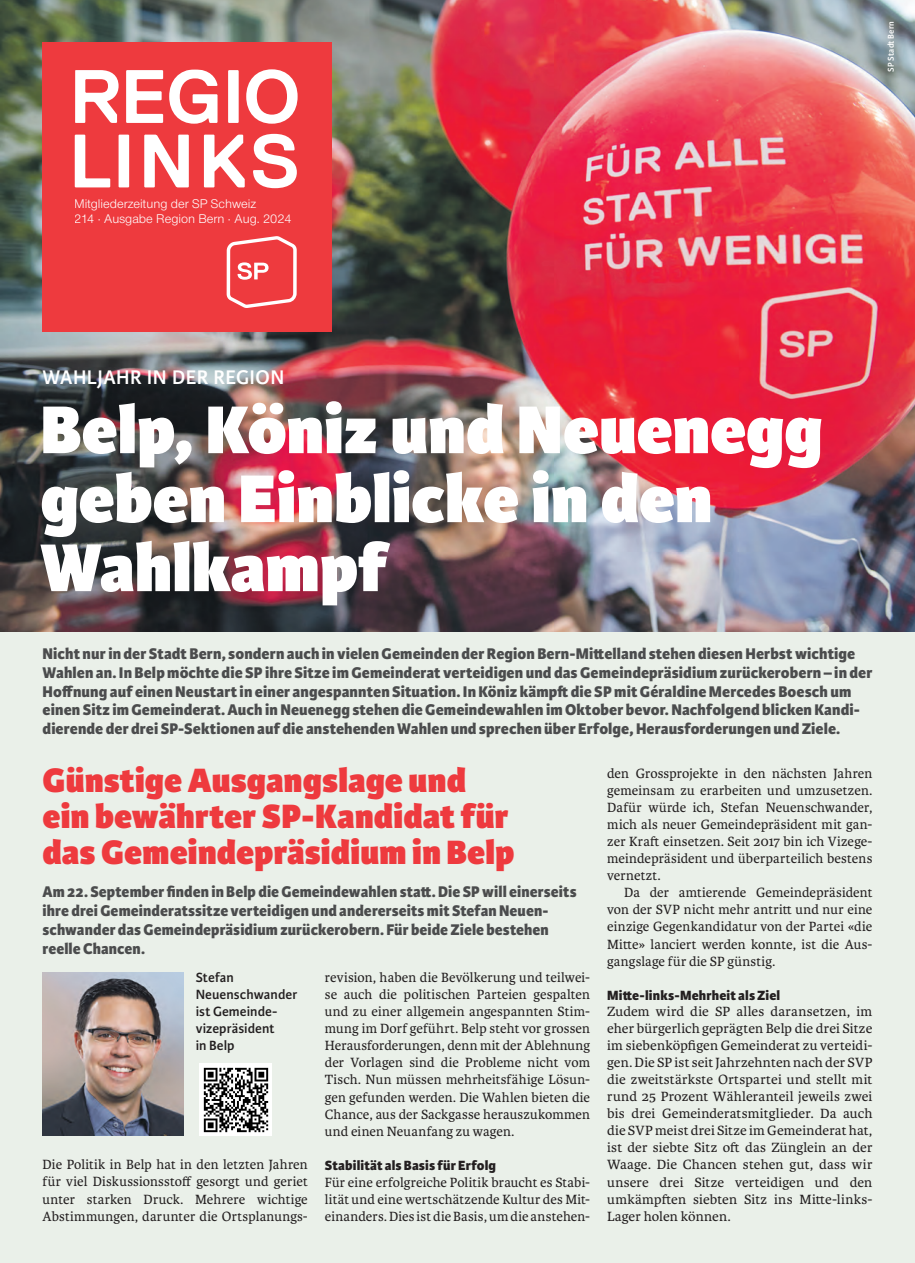
<style>
.page{position:relative;width:915px;height:1263px;background:#fff}
.page>*{position:absolute;margin:0;border:0;box-sizing:border-box;transform-origin:0 0}
.t1{font:800 72px/69px "Karmina Sans";color:#fff}
.t2{font:800 36px/36px "Karmina Sans";letter-spacing:.005em;color:#ee3a3e}
.t3{font:600 21px "Karmina Sans";letter-spacing:.02em;color:#fff}
.t4{font:800 16.5px/18.8px "Karmina Sans";letter-spacing:.005em;color:#4b4c4d}
.t5{font:14.25px/17px "Karmina";letter-spacing:.01em;color:#231f20;text-align:justify}
.t6{font:800 14.25px "Karmina Sans";letter-spacing:.01em;color:#231f20}
.t7{font:600 14.25px/17px "Karmina Sans";letter-spacing:.005em;color:#231f20}
.t8{font:13.05px/15.6px "Nimbus San Nov";color:#fff}
.t9{font:600 9px "Karmina Sans";letter-spacing:.025em;color:#fff}
</style>
<div class="page">
<div style="left:0;top:0;width:914px;height:1263px;background:#eaf0e9"></div>
<img style="left:0;top:0;width:914px;height:631px">
<div style="left:43px;top:43px;width:289px;height:289px;background:#ee3a3e"></div>
<svg style="left:226px;top:236px;width:70px;height:72px"></svg>
<svg style="left:75px;top:70px;width:43px;height:53px"></svg>
<svg style="left:126px;top:70px;width:37px;height:53px"></svg>
<svg style="left:169px;top:69px;width:48px;height:55px"></svg>
<svg style="left:228px;top:70px;width:10px;height:53px"></svg>
<svg style="left:246px;top:69px;width:51px;height:55px"></svg>
<svg style="left:75px;top:135px;width:35px;height:52px"></svg>
<svg style="left:118px;top:135px;width:11px;height:52px"></svg>
<svg style="left:144px;top:135px;width:45px;height:52px"></svg>
<svg style="left:204px;top:135px;width:41px;height:52px"></svg>
<svg style="left:253px;top:134px;width:44px;height:54px"></svg>
<img style="left:43px;top:973px;width:141px;height:162px">
<img style="left:200px;top:1064px;width:71px;height:71px">
<p class="t8" style="left:74px;top:196px;width:219px">Mitgliederzeitung der SP Schweiz<br>214 · Ausgabe Region Bern · Aug. 2024</p>
<p class="t9" style="left:885px;top:72px;width:52px;rotate:-90deg">SP Stadt Bern</p>
<h3 class="t3" style="left:43px;top:365px;width:243px">WAHLJAHR IN DER REGION</h3>
<h1 class="t1" style="left:40px;top:398px;width:783px">Belp, Köniz und Neuenegg geben Einblicke in den<br>Wahlkampf</h1>
<p class="t4" style="left:43px;top:645px;width:831px">Nicht nur in der Stadt Bern, sondern auch in vielen Gemeinden der Region Bern-Mittelland stehen diesen Herbst wichtige Wahlen an. In Belp möchte die SP ihre Sitze im Gemeinderat verteidigen und das Gemeindepräsidium zurückerobern – in der Hoffnung auf einen Neustart in einer angespannten Situation. In Köniz kämpft die SP mit Géraldine Mercedes Boesch um einen Sitz im Gemeinderat. Auch in Neuenegg stehen die Gemeindewahlen im Oktober bevor. Nachfolgend blicken Kandi&shy;dierende der drei SP-Sektionen auf die anstehenden Wahlen und sprechen über Erfolge, Herausforderungen und Ziele.</p>
<h2 class="t2" style="left:43px;top:763px;width:473px">Günstige Ausgangslage und ein bewährter SP-Kandidat für das Gemeindepräsidium in Belp</h2>
<p class="t4" style="left:43px;top:883px;width:535px">Am 22. September finden in Belp die Gemeindewahlen statt. Die SP will einerseits ihre drei Gemeinderatssitze verteidigen und andererseits mit Stefan Neuen&shy;schwander das Gemeindepräsidium zurückerobern. Für beide Ziele bestehen reelle Chancen.</p>
<p class="t7" style="left:196px;top:969px;width:103px">Stefan<br>Neuenschwander ist Gemeinde&shy;vizepräsident<br>in Belp</p>
<p class="t5" style="left:607px;top:765px;width:267px">den Grossprojekte in den nächsten Jahren gemeinsam zu erarbeiten und umzusetzen.<br>Dafür würde ich, Stefan Neuenschwander, mich als neuer Gemeindepräsident mit gan&shy;zer Kraft einsetzen. Seit 2017 bin ich Vizege&shy;meindepräsident und überparteilich bestens vernetzt.</p>
<p class="t5" style="left:607px;top:884px;width:267px;text-indent:17px">Da der amtierende Gemeindepräsident von der SVP nicht mehr antritt und nur eine einzige Gegenkandidatur von der Partei «die Mitte» lanciert werden konnte, ist die Aus&shy;gangslage für die SP günstig.</p>
<p class="t6" style="left:607px;top:986px;width:174px">Mitte-links-Mehrheit als Ziel</p>
<p class="t5" style="left:607px;top:1003px;width:267px">Zudem wird die SP alles daransetzen, im eher bürgerlich geprägten Belp die drei Sitze im siebenköpfigen Gemeinderat zu verteidi&shy;gen. Die SP ist seit Jahrzehnten nach der SVP die zweitstärkste Ortspartei und stellt mit rund 25 Prozent Wähleranteil jeweils zwei bis drei Gemeinderatsmitglieder. Da auch die SVP meist drei Sitze im Gemeinderat hat, ist der siebte Sitz oft das Zünglein an der Waage. Die Chancen stehen gut, dass wir unsere drei Sitze verteidigen und den umkämpften siebten Sitz ins Mitte-links-Lager holen können.</p>
<p class="t5" style="left:325px;top:969px;width:267px">revision, haben die Bevölkerung und teilwei&shy;se auch die politischen Parteien gespalten und zu einer allgemein angespannten Stim&shy;mung im Dorf geführt. Belp steht vor grossen Herausforderungen, denn mit der Ablehnung der Vorlagen sind die Probleme nicht vom Tisch. Nun müssen mehrheitsfähige Lösun&shy;gen gefunden werden. Die Wahlen bieten die Chance, aus der Sackgasse herauszukommen und einen Neuanfang zu wagen.</p>
<p class="t6" style="left:325px;top:1156px;width:173px">Stabilität als Basis für Erfolg</p>
<p class="t5" style="left:325px;top:1174px;width:267px">Für eine erfolgreiche Politik braucht es Stabi&shy;lität und eine wertschätzende Kultur des Mit&shy;einanders. Dies ist die Basis, um die anstehen-</p>
<p class="t5" style="left:43px;top:1156px;width:267px">Die Politik in Belp hat in den letzten Jahren für viel Diskussionsstoff gesorgt und geriet unter starken Druck. Mehrere wichtige Abstimmungen, darunter die Ortsplanungs-</p>
</div>
